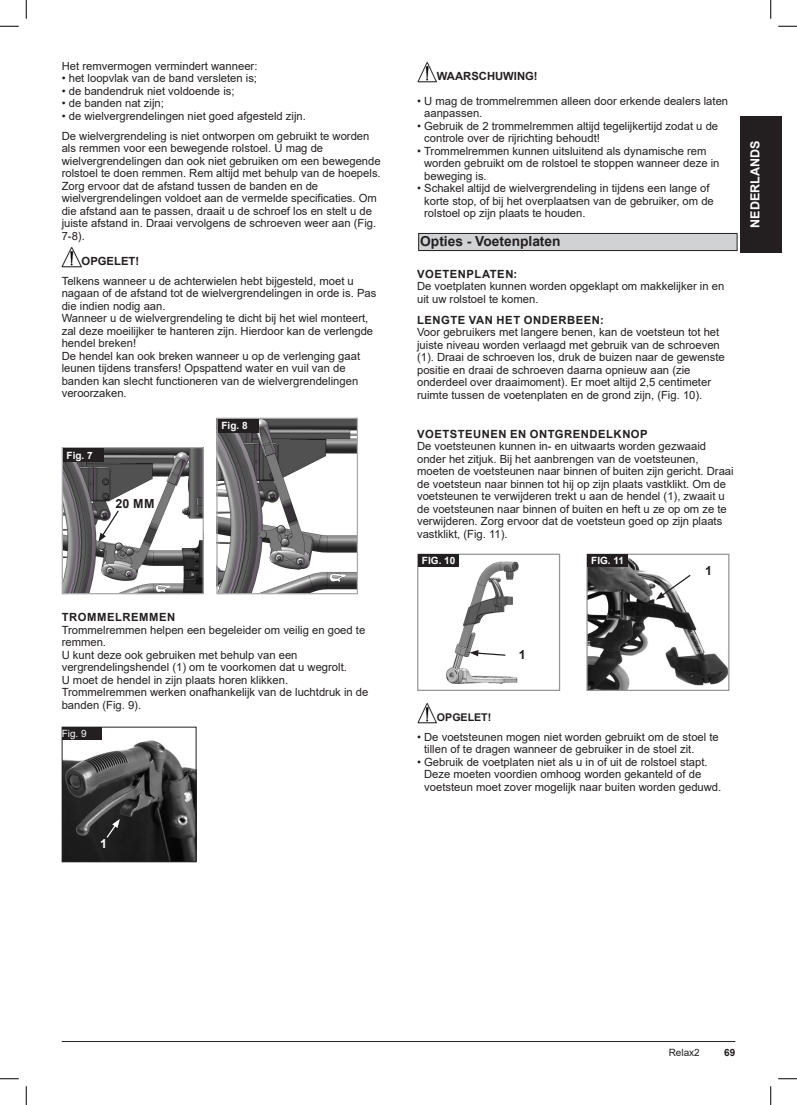
<style>
.page{position:relative;width:797px;height:1105px;background:#fff}
.page>*{position:absolute;margin:0;border:0;box-sizing:border-box;transform-origin:0 0}
.Dutch_Heading_1{font:700 13.75px "Arial";color:#231f20}
.LABELS{font:700 12.5px "Arial";color:#fff}
.LABELS-2{font:700 12.5px "Arial";color:#231f20}
.BODY_TEXT{font:11.25px/12.5px "Arial";color:#231f20}
.Option_Title{font:700 11.25px "Arial";letter-spacing:.045em;color:#231f20}
.BODY_TEXT-2{font:700 11.25px "Arial";color:#231f20}
.Body_Text{font:700 10.62px "Arial";color:#231f20}
.Bildnummer{font:700 10px "Arial";color:#fff}
.t1{font:10px "Arial";color:#231f20}
.Figure_Text{font:10px "Arial";color:#fff}
.t2{font:700 10px "Arial";color:#231f20}
</style>
<div class="page">
<hr style="left:62px;top:1041px;width:673px;height:1px;background:#231f20">
<div style="left:740px;top:116px;width:41px;height:136px;background:#231f20"></div>
<img style="left:62px;top:247px;width:20px;height:20px">
<img style="left:64px;top:449px;width:138px;height:143px">
<div style="left:62px;top:447px;width:142px;height:147px;border:1px solid #a8a9ad"></div>
<div style="left:63px;top:448px;width:41px;height:14px;background:#231f20"></div>
<svg style="left:98px;top:509px;width:22px;height:33px"></svg>
<img style="left:218px;top:420px;width:138px;height:172px">
<div style="left:216px;top:418px;width:142px;height:176px;border:1px solid #a8a9ad"></div>
<div style="left:218px;top:419px;width:41px;height:13px;background:#231f20"></div>
<img style="left:64px;top:729px;width:130px;height:131px">
<div style="left:62px;top:727px;width:134px;height:135px;border:1px solid #231f20"></div>
<div style="left:62px;top:727px;width:39px;height:12px;background:#231f20"></div>
<svg style="left:105px;top:819px;width:15px;height:20px"></svg>
<img style="left:417px;top:62px;width:20px;height:20px">
<div style="left:418px;top:233px;width:319px;height:18px;background:#d1d2d4"></div>
<div style="left:418px;top:233px;width:319px;height:18px;border:1px solid #231f20"></div>
<img style="left:419px;top:561px;width:100px;height:123px">
<div style="left:417px;top:554px;width:143px;height:137px;border:1px solid #939598"></div>
<div style="left:418px;top:554px;width:41px;height:12px;background:#231f20"></div>
<svg style="left:469px;top:650px;width:37px;height:6px"></svg>
<img style="left:588px;top:558px;width:139px;height:131px">
<div style="left:586px;top:554px;width:143px;height:137px;border:1px solid #939598"></div>
<div style="left:587px;top:554px;width:41px;height:12px;background:#231f20"></div>
<svg style="left:656px;top:573px;width:36px;height:27px"></svg>
<img style="left:417px;top:703px;width:20px;height:20px">
<svg style="left:0;top:25px;width:19px;height:2px"></svg>
<svg style="left:778px;top:25px;width:19px;height:2px"></svg>
<svg style="left:0;top:1078px;width:19px;height:1px"></svg>
<svg style="left:778px;top:1078px;width:19px;height:1px"></svg>
<svg style="left:25px;top:0;width:2px;height:19px"></svg>
<svg style="left:25px;top:1086px;width:2px;height:19px"></svg>
<svg style="left:770px;top:0;width:1px;height:19px"></svg>
<svg style="left:770px;top:1086px;width:1px;height:19px"></svg>
<p class="BODY_TEXT" style="left:62px;top:60px;width:197px">Het remvermogen vermindert wanneer:</p>
<p class="BODY_TEXT" style="left:62px;top:72px;width:197px">• het loopvlak van de band versleten is;</p>
<p class="BODY_TEXT" style="left:62px;top:85px;width:174px">• de bandendruk niet voldoende is;</p>
<p class="BODY_TEXT" style="left:62px;top:97px;width:104px">• de banden nat zijn;</p>
<p class="BODY_TEXT" style="left:62px;top:110px;width:246px">• de wielvergrendelingen niet goed afgesteld zijn.</p>
<p class="BODY_TEXT" style="left:62px;top:130px;width:320px">De wielvergrendeling is niet ontworpen om gebruikt te worden als remmen voor een bewegende rolstoel. U mag de wielvergrendelingen dan ook niet gebruiken om een bewegende rolstoel te doen remmen. Rem altijd met behulp van de hoepels.<br>Zorg ervoor dat de afstand tussen de banden en de wielvergrendelingen voldoet aan de vermelde specificaties. Om die afstand aan te passen, draait u de schroef los en stelt u de juiste afstand in. Draai vervolgens de schroeven weer aan (Fig.<br>7-8).</p>
<p class="BODY_TEXT-2" style="left:82px;top:253px;width:59px">OPGELET!</p>
<p class="BODY_TEXT" style="left:62px;top:275px;width:316px">Telkens wanneer u de achterwielen hebt bijgesteld, moet u nagaan of de afstand tot de wielvergrendelingen in orde is. Pas die indien nodig aan.</p>
<p class="BODY_TEXT" style="left:62px;top:312px;width:313px">Wanneer u de wielvergrendeling te dicht bij het wiel monteert, zal deze moeilijker te hanteren zijn. Hierdoor kan de verlengde hendel breken!</p>
<p class="BODY_TEXT" style="left:62px;top:350px;width:300px">De hendel kan ook breken wanneer u op de verlenging gaat leunen tijdens transfers! Opspattend water en vuil van de banden kan slecht functioneren van de wielvergrendelingen veroorzaken.</p>
<p class="Bildnummer" style="left:67px;top:448px;width:28px">Fig. 7</p>
<p class="LABELS-2" style="left:115px;top:494px;width:41px">20 MM</p>
<p class="Bildnummer" style="left:221px;top:419px;width:28px">Fig. 8</p>
<p class="Option_Title" style="left:62px;top:609px;width:115px">TROMMELREMMEN</p>
<p class="BODY_TEXT" style="left:62px;top:623px;width:305px">Trommelremmen helpen een begeleider om veilig en goed te remmen.</p>
<p class="BODY_TEXT" style="left:62px;top:648px;width:287px">U kunt deze ook gebruiken met behulp van een vergrendelingshendel (1) om te voorkomen dat u wegrolt.</p>
<p class="BODY_TEXT" style="left:62px;top:673px;width:228px">U moet de hendel in zijn plaats horen klikken.</p>
<p class="BODY_TEXT" style="left:62px;top:686px;width:308px">Trommelremmen werken onafhankelijk van de luchtdruk in de banden (Fig. 9).</p>
<p class="Figure_Text" style="left:62px;top:726px;width:27px">Fig. 9</p>
<p class="LABELS" style="left:100px;top:835px;width:8px">1</p>
<p class="BODY_TEXT-2" style="left:437px;top:68px;width:102px">WAARSCHUWING!</p>
<p class="BODY_TEXT" style="left:424px;top:95px;width:305px;text-indent:-7px">• U mag de trommelremmen alleen door erkende dealers laten aanpassen.</p>
<p class="BODY_TEXT" style="left:424px;top:120px;width:295px;text-indent:-7px">• Gebruik de 2 trommelremmen altijd tegelijkertijd zodat u de controle over de rijrichting behoudt!</p>
<p class="BODY_TEXT" style="left:424px;top:145px;width:297px;text-indent:-7px">• Trommelremmen kunnen uitsluitend als dynamische rem worden gebruikt om de rolstoel te stoppen wanneer deze in beweging is.</p>
<p class="BODY_TEXT" style="left:424px;top:182px;width:291px;text-indent:-7px">• Schakel altijd de wielvergrendeling in tijdens een lange of korte stop, of bij het overplaatsen van de gebruiker, om de rolstoel op zijn plaats te houden.</p>
<p class="Dutch_Heading_1" style="left:420px;top:232px;width:142px">Opties - Voetenplaten</p>
<p class="Option_Title" style="left:417px;top:266px;width:102px">VOETENPLATEN:</p>
<p class="BODY_TEXT" style="left:417px;top:280px;width:309px">De voetplaten kunnen worden opgeklapt om makkelijker in en uit uw rolstoel te komen.</p>
<p class="Option_Title" style="left:417px;top:312px;width:188px">LENGTE VAN HET ONDERBEEN:</p>
<p class="BODY_TEXT" style="left:417px;top:326px;width:309px">Voor gebruikers met langere benen, kan de voetsteun tot het juiste niveau worden verlaagd met gebruik van de schroeven (1). Draai de schroeven los, druk de buizen naar de gewenste positie en draai de schroeven daarna opnieuw aan (zie onderdeel over draaimoment). Er moet altijd 2,5 centimeter ruimte tussen de voetenplaten en de grond zijn, (Fig. 10).</p>
<p class="Option_Title" style="left:417px;top:426px;width:232px">VOETSTEUNEN EN ONTGRENDELKNOP</p>
<p class="BODY_TEXT" style="left:417px;top:440px;width:318px">De voetsteunen kunnen in- en uitwaarts worden gezwaaid onder het zitjuk. Bij het aanbrengen van de voetsteunen, moeten de voetsteunen naar binnen of buiten zijn gericht. Draai de voetsteun naar binnen tot hij op zijn plaats vastklikt. Om de voetsteunen te verwijderen trekt u aan de hendel (1), zwaait u de voetsteunen naar binnen of buiten en heft u ze op om ze te verwijderen. Zorg ervoor dat de voetsteun goed op zijn plaats vastklikt, (Fig. 11).</p>
<p class="Bildnummer" style="left:422px;top:553px;width:35px">FIG. 10</p>
<p class="Bildnummer" style="left:591px;top:553px;width:34px">FIG. 11</p>
<p class="LABELS-2" style="left:705px;top:562px;width:8px">1</p>
<p class="LABELS" style="left:746px;top:228px;width:88px;rotate:-90deg">NEDERLANDS</p>
<p class="LABELS-2" style="left:519px;top:646px;width:8px">1</p>
<p class="Body_Text" style="left:437px;top:710px;width:56px">OPGELET!</p>
<p class="BODY_TEXT" style="left:424px;top:730px;width:296px;text-indent:-7px">• De voetsteunen mogen niet worden gebruikt om de stoel te tillen of te dragen wanneer de gebruiker in de stoel zit.</p>
<p class="BODY_TEXT" style="left:424px;top:755px;width:299px;text-indent:-7px">• Gebruik de voetplaten niet als u in of uit de rolstoel stapt.<br>Deze moeten voordien omhoog worden gekanteld of de voetsteun moet zover mogelijk naar buiten worden geduwd.</p>
<p class="t1" style="left:668px;top:1045px;width:33px">Relax2</p>
<p class="t2" style="left:724px;top:1045px;width:13px">69</p>
</div>
